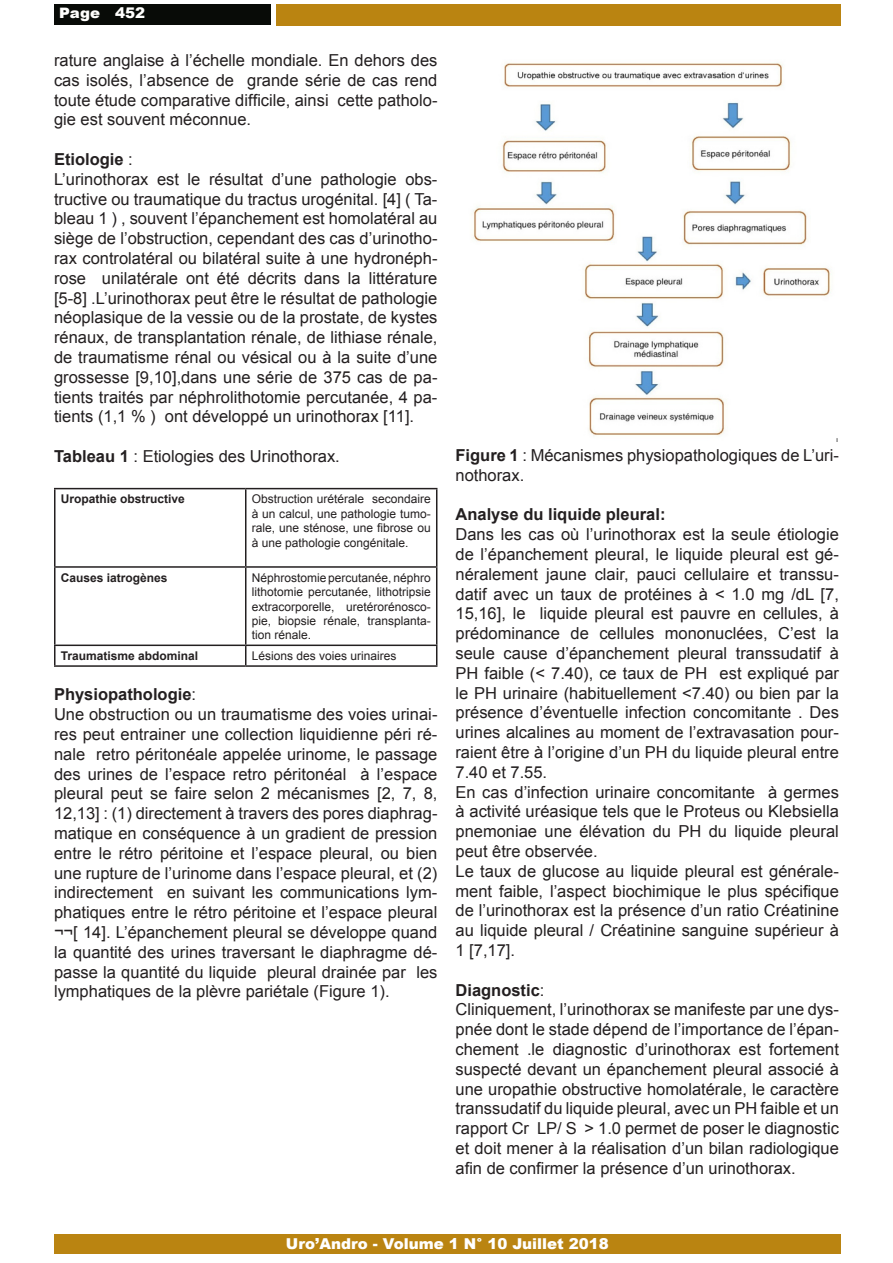
<style>
.page{position:relative;width:893px;height:1263px;background:#fff}
.page>*{position:absolute;margin:0;border:0;box-sizing:border-box;transform-origin:0 0}
.t1{font:16.5px/19.8px "Arial";color:#231f20}
.t2{font:700 16.5px "Arial";color:#231f20}
.t3{font:900 15px "Arial";color:#fff}
.t4{font:900 14.4px "Arial";color:#fffffd;scale:1.04 1}
.t5{font:12px/14.4px "Arial";color:#231f20;text-align:justify}
.t6{font:700 12px "Arial";color:#231f20}
.s1{font-size:14.7px}
.s2{font-weight:700}
</style>
<div class="page">
<div style="left:276px;top:4px;width:564px;height:22px;background:#ba8411"></div>
<div style="left:54px;top:1234px;width:786px;height:20px;background:#ba8411"></div>
<div style="left:54px;top:5px;width:217px;height:20px;background:#080b07"></div>
<hr style="left:54px;top:488px;width:192px;height:1px;background:#231f20">
<hr style="left:54px;top:489px;width:2px;height:77px;background:#231f20">
<hr style="left:246px;top:488px;width:191px;height:1px;background:#231f20">
<hr style="left:245px;top:489px;width:1px;height:77px;background:#231f20">
<hr style="left:436px;top:489px;width:1px;height:77px;background:#231f20">
<hr style="left:54px;top:566px;width:192px;height:2px;background:#231f20">
<hr style="left:54px;top:568px;width:2px;height:76px;background:#231f20">
<hr style="left:246px;top:566px;width:191px;height:2px;background:#231f20">
<hr style="left:245px;top:568px;width:1px;height:76px;background:#231f20">
<hr style="left:436px;top:568px;width:1px;height:76px;background:#231f20">
<hr style="left:54px;top:644px;width:192px;height:2px;background:#231f20">
<svg style="left:54px;top:646px;width:2px;height:19px"></svg>
<hr style="left:246px;top:644px;width:191px;height:2px;background:#231f20">
<svg style="left:245px;top:646px;width:1px;height:19px"></svg>
<svg style="left:436px;top:646px;width:1px;height:19px"></svg>
<hr style="left:54px;top:665px;width:192px;height:2px;background:#231f20">
<hr style="left:246px;top:665px;width:191px;height:2px;background:#231f20">
<img style="left:473px;top:63px;width:364px;height:378px">
<p class="t4" style="left:59px;top:3px;width:84px">Page <span class="s1">452</span></p>
<p class="t1" style="left:54px;top:50px;width:385px;text-align:justify">rature anglaise à l’échelle mondiale. En dehors des cas isolés, l’absence de grande série de cas rend toute étude comparative difficile, ainsi cette patholo&shy;gie est souvent méconnue.</p>
<p class="t1" style="left:54px;top:149px;width:385px"><span class="s2">Etiologie</span> :<br>L’urinothorax est le résultat d’une pathologie obs&shy;tructive ou traumatique du tractus urogénital. [4] ( Ta&shy;bleau 1 ) , souvent l’épanchement est homolatéral au siège de l’obstruction, cependant des cas d’urinotho&shy;rax controlatéral ou bilatéral suite à une hydronéph&shy;rose unilatérale ont été décrits dans la littérature [5-8] .L’urinothorax peut être le résultat de pathologie néoplasique de la vessie ou de la prostate, de kystes rénaux, de transplantation rénale, de lithiase rénale, de traumatisme rénal ou vésical ou à la suite d’une grossesse [9,10],dans une série de 375 cas de pa&shy;tients traités par néphrolithotomie percutanée, 4 pa&shy;tients (1,1 % ) ont développé un urinothorax [11].</p>
<p class="t1" style="left:54px;top:446px;width:287px"><span class="s2">Tableau 1</span> : Etiologies des Urinothorax.</p>
<p class="t6" style="left:61px;top:491px;width:126px">Uropathie obstructive</p>
<p class="t5" style="left:252px;top:492px;width:180px">Obstruction urétérale secondaire à un calcul, une pathologie tumo&shy;rale, une sténose, une fibrose ou à une pathologie congénitale.</p>
<p class="t6" style="left:61px;top:569px;width:108px">Causes iatrogènes</p>
<p class="t5" style="left:252px;top:570px;width:180px">Néphrostomie percutanée, néphro lithotomie percutanée, lithotripsie extracorporelle, uretérorénosco&shy;pie, biopsie rénale, transplanta&shy;tion rénale.</p>
<p class="t6" style="left:61px;top:647px;width:139px">Traumatisme abdominal</p>
<p class="t5" style="left:252px;top:648px;width:146px">Lésions des voies urinaires</p>
<p class="t1" style="left:54px;top:685px;width:385px"><span class="s2">Physiopathologie</span>:<br>Une obstruction ou un traumatisme des voies urinai&shy;res peut entrainer une collection liquidienne péri ré&shy;nale retro péritonéale appelée urinome, le passage des urines de l’espace retro péritonéal à l’espace pleural peut se faire selon 2 mécanismes [2, 7, 8, 12,13] : (1) directement à travers des pores diaphrag&shy;matique en conséquence à un gradient de pression entre le rétro péritoine et l’espace pleural, ou bien une rupture de l’urinome dans l’espace pleural, et (2) indirectement en suivant les communications lym&shy;phatiques entre le rétro péritoine et l’espace pleural ¬¬[ 14]. L’épanchement pleural se développe quand la quantité des urines traversant le diaphragme dé&shy;passe la quantité du liquide pleural drainée par les lymphatiques de la plèvre pariétale (Figure 1).</p>
<p class="t1" style="left:455px;top:445px;width:385px"><span class="s2">Figure 1</span> : Mécanismes physiopathologiques de L’uri&shy;nothorax.</p>
<p class="t2" style="left:455px;top:503px;width:211px">Analyse du liquide pleural:</p>
<p class="t1" style="left:455px;top:524px;width:385px">Dans les cas où l’urinothorax est la seule étiologie de l’épanchement pleural, le liquide pleural est gé&shy;néralement jaune clair, pauci cellulaire et transsu&shy;datif avec un taux de protéines à &lt; 1.0 mg /dL [7, 15,16], le liquide pleural est pauvre en cellules, à prédominance de cellules mononuclées, C’est la seule cause d’épanchement pleural transsudatif à PH faible (&lt; 7.40), ce taux de PH est expliqué par le PH urinaire (habituellement &lt;7.40) ou bien par la présence d’éventuelle infection concomitante . Des urines alcalines au moment de l’extravasation pour&shy;raient être à l’origine d’un PH du liquide pleural entre 7.40 et 7.55.<br>En cas d’infection urinaire concomitante à germes à activité uréasique tels que le Proteus ou Klebsiella pnemoniae une élévation du PH du liquide pleural peut être observée.<br>Le taux de glucose au liquide pleural est générale&shy;ment faible, l’aspect biochimique le plus spécifique de l’urinothorax est la présence d’un ratio Créatinine au liquide pleural / Créatinine sanguine supérieur à 1 [7,17].</p>
<p class="t1" style="left:455px;top:980px;width:385px"><span class="s2">Diagnostic</span>:<br>Cliniquement, l’urinothorax se manifeste par une dys&shy;pnée dont le stade dépend de l’importance de l’épan&shy;chement .le diagnostic d’urinothorax est fortement suspecté devant un épanchement pleural associé à une uropathie obstructive homolatérale, le caractère transsudatif du liquide pleural, avec un PH faible et un rapport Cr LP/ S &gt; 1.0 permet de poser le diagnostic et doit mener à la réalisation d’un bilan radiologique afin de confirmer la présence d’un urinothorax.</p>
<p class="t3" style="left:286px;top:1232px;width:324px">Uro’Andro - Volume 1 N° 10 Juillet 2018</p>
</div>
